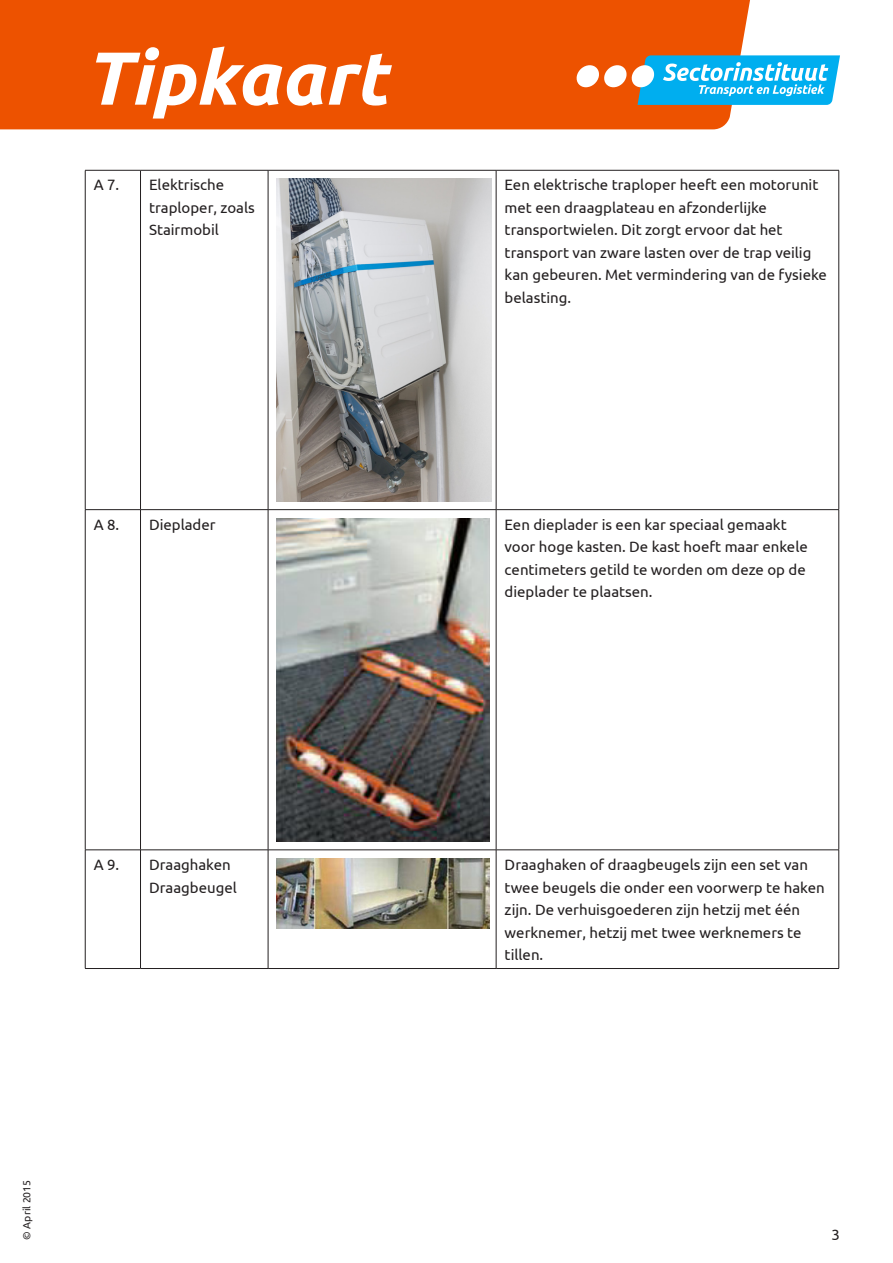
<style>
.page{position:relative;width:893px;height:1263px;background:#fff}
.page>*{position:absolute;margin:0;border:0;box-sizing:border-box;transform-origin:0 0}
.t1{font:italic 700 75px "Ubuntu";color:#fff}
.t2{font:15px/22.5px "Ubuntu";color:#231f20}
.t3{font:10.5px "Ubuntu";color:#231f20}
</style>
<div class="page">
<div style="left:0;top:0;width:750px;height:129px;background:#ed5200"></div>
<svg style="left:577px;top:55px;width:263px;height:50px"></svg>
<hr style="left:85px;top:170px;width:56px;height:1px;background:#231f20">
<hr style="left:141px;top:170px;width:127px;height:1px;background:#231f20">
<hr style="left:140px;top:170px;width:1px;height:339px;background:#231f20">
<hr style="left:268px;top:170px;width:228px;height:1px;background:#231f20">
<hr style="left:268px;top:170px;width:1px;height:339px;background:#231f20">
<hr style="left:496px;top:170px;width:343px;height:1px;background:#231f20">
<hr style="left:496px;top:170px;width:1px;height:339px;background:#231f20">
<hr style="left:85px;top:509px;width:56px;height:1px;background:#231f20">
<hr style="left:141px;top:509px;width:127px;height:1px;background:#231f20">
<hr style="left:140px;top:510px;width:1px;height:340px;background:#231f20">
<hr style="left:268px;top:509px;width:228px;height:1px;background:#231f20">
<hr style="left:268px;top:510px;width:1px;height:340px;background:#231f20">
<hr style="left:496px;top:509px;width:343px;height:1px;background:#231f20">
<hr style="left:496px;top:510px;width:1px;height:340px;background:#231f20">
<hr style="left:85px;top:849px;width:56px;height:1px;background:#231f20">
<hr style="left:141px;top:849px;width:127px;height:1px;background:#231f20">
<hr style="left:140px;top:850px;width:1px;height:118px;background:#231f20">
<hr style="left:268px;top:849px;width:228px;height:1px;background:#231f20">
<hr style="left:268px;top:850px;width:1px;height:118px;background:#231f20">
<hr style="left:496px;top:849px;width:343px;height:1px;background:#231f20">
<hr style="left:496px;top:850px;width:1px;height:118px;background:#231f20">
<hr style="left:85px;top:968px;width:56px;height:1px;background:#231f20">
<hr style="left:141px;top:968px;width:127px;height:1px;background:#231f20">
<hr style="left:268px;top:968px;width:228px;height:1px;background:#231f20">
<hr style="left:496px;top:968px;width:343px;height:1px;background:#231f20">
<hr style="left:85px;top:170px;width:1px;height:339px;background:#231f20">
<hr style="left:838px;top:170px;width:1px;height:339px;background:#231f20">
<hr style="left:85px;top:510px;width:1px;height:340px;background:#231f20">
<hr style="left:838px;top:510px;width:1px;height:340px;background:#231f20">
<hr style="left:85px;top:850px;width:1px;height:118px;background:#231f20">
<hr style="left:838px;top:850px;width:1px;height:118px;background:#231f20">
<img style="left:277px;top:179px;width:214px;height:322px">
<img style="left:277px;top:518px;width:212px;height:323px">
<img style="left:277px;top:858px;width:212px;height:70px">
<h1 class="t1" style="left:85px;top:33px;width:302px">Tipkaart</h1>
<p class="t2" style="left:94px;top:173px;width:27px">A 7.</p>
<p class="t2" style="left:149px;top:173px;width:107px">Elektrische traploper, zoals<br>Stairmobil</p>
<p class="t2" style="left:505px;top:173px;width:324px">Een elektrische traploper heeft een motorunit met een draagplateau en afzonderlijke transportwielen. Dit zorgt ervoor dat het transport van zware lasten over de trap veilig kan gebeuren. Met vermindering van de fysieke belasting.</p>
<p class="t2" style="left:94px;top:513px;width:27px">A 8.</p>
<p class="t2" style="left:149px;top:513px;width:68px">Dieplader</p>
<p class="t2" style="left:505px;top:513px;width:305px">Een dieplader is een kar speciaal gemaakt voor hoge kasten. De kast hoeft maar enkele centimeters getild te worden om deze op de dieplader te plaatsen.</p>
<p class="t2" style="left:94px;top:853px;width:27px">A 9.</p>
<p class="t2" style="left:149px;top:853px;width:83px">Draaghaken</p>
<p class="t2" style="left:149px;top:875px;width:89px">Draagbeugel</p>
<p class="t3" style="left:20px;top:1239px;width:61px;rotate:-90deg">© April 2015</p>
<p class="t2" style="left:505px;top:853px;width:322px">Draaghaken of draagbeugels zijn een set van twee beugels die onder een voorwerp te haken zijn. De verhuisgoederen zijn hetzij met één werknemer, hetzij met twee werknemers te tillen.</p>
<p class="t2" style="left:832px;top:1222px;width:10px">3</p>
</div>
